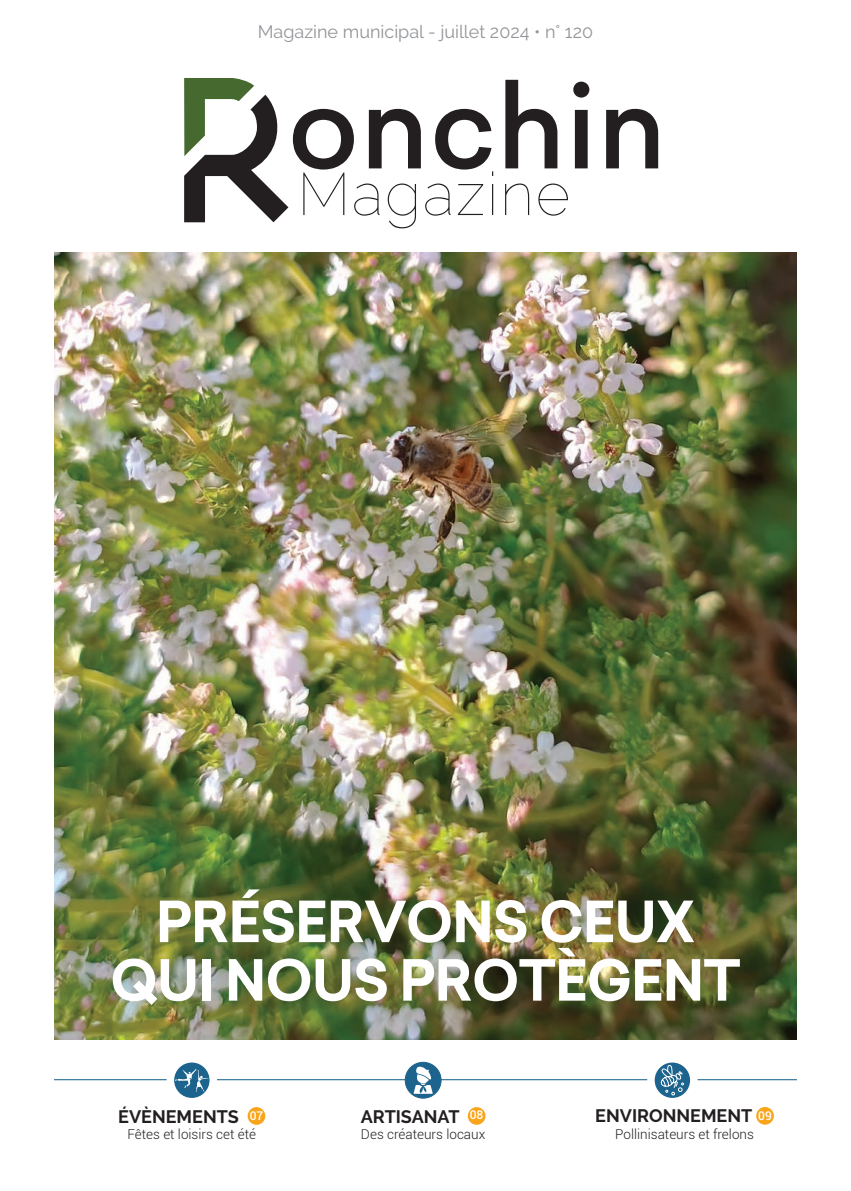
<style>
.page{position:relative;width:851px;height:1191px;background:#fff}
.page>*{position:absolute;margin:0;border:0;box-sizing:border-box;transform-origin:0 0}
.t1{font:100 59.85px "Raleway";letter-spacing:.03em;color:#231f20}
.t2{font:700 55.5px/58.5px "Sailec";letter-spacing:-.02em;color:#fff;text-align:center}
.t3{font:18px "Raleway";color:#939598}
.t4{font:700 18px "Raleway";color:#231f20}
.t5{font:300 13.5px "Roboto";color:#231f20}
.t6{font:500 12px "Roboto";color:#fff}
</style>
<div class="page">
<svg style="left:184px;top:78px;width:474px;height:144px"></svg>
<img style="left:54px;top:252px;width:742px;height:787px">
<hr style="left:54px;top:1079px;width:742px;height:1px;background:#1c638d">
<svg style="left:170px;top:1058px;width:43px;height:43px"></svg>
<svg style="left:176px;top:1068px;width:32px;height:23px"></svg>
<div style="left:167px;top:1055px;width:50px;height:50px;border:8px solid #fff;border-radius:50%"></div>
<div style="left:247px;top:1107px;width:18px;height:17px;background:#f9a51b;border-radius:50%"></div>
<div style="left:405px;top:1062px;width:36px;height:36px;background:#1c638d;border-radius:50%"></div>
<svg style="left:413px;top:1066px;width:20px;height:27px"></svg>
<div style="left:405px;top:1062px;width:36px;height:36px;border:1px solid #1c638d;border-radius:50%"></div>
<div style="left:467px;top:1107px;width:18px;height:17px;background:#f9a51b;border-radius:50%"></div>
<svg style="left:650px;top:1058px;width:43px;height:43px"></svg>
<svg style="left:659px;top:1064px;width:25px;height:31px"></svg>
<div style="left:647px;top:1055px;width:50px;height:50px;border:8px solid #fff;border-radius:50%"></div>
<div style="left:756px;top:1107px;width:17px;height:17px;background:#f9a51b;border-radius:50%"></div>
<p class="t3" style="left:258px;top:21px;width:336px">Magazine municipal - juillet 2024 • n° 120</p>
<p class="t1" style="left:297px;top:159px;width:274px">Magazine</p>
<p class="t2" style="left:110px;top:893px;width:632px">PRÉSERVONS CEUX<br>QUI NOUS PROTÈGENT</p>
<p class="t4" style="left:118px;top:1106px;width:122px">ÉVÈNEMENTS</p>
<p class="t6" style="left:250px;top:1107px;width:15px">07</p>
<p class="t5" style="left:128px;top:1125px;width:130px">Fêtes et loisirs cet été</p>
<p class="t4" style="left:361px;top:1106px;width:100px">ARTISANAT</p>
<p class="t6" style="left:469px;top:1106px;width:15px">08</p>
<p class="t5" style="left:361px;top:1124px;width:126px">Des créateurs locaux</p>
<p class="t4" style="left:595px;top:1105px;width:158px">ENVIRONNEMENT</p>
<p class="t6" style="left:758px;top:1106px;width:15px">09</p>
<p class="t5" style="left:615px;top:1124px;width:140px">Pollinisateurs et frelons</p>
</div>
